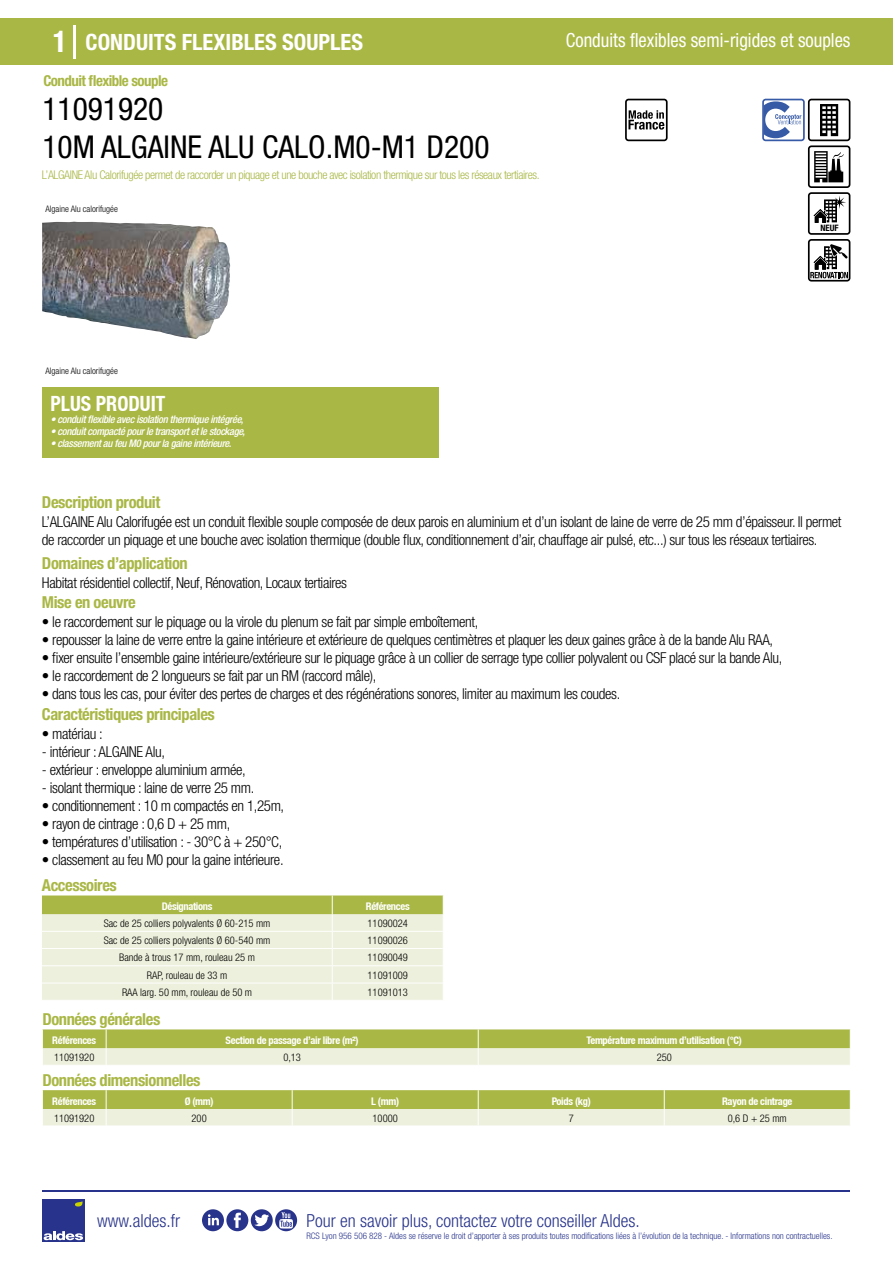
<style>
.page{position:relative;width:893px;height:1263px;background:#fff}
.page>*{position:absolute;margin:0;border:0;box-sizing:border-box;transform-origin:0 0}
.t1{font:condensed 31.5px/37.8px "Helvetica Neue LT Std";color:#000}
.t2{font:700 condensed 22.5px "Helvetica Neue LT Std";color:#fff}
.t3{font:700 condensed 21px "Helvetica Neue";color:#fff;scale:.95 1}
.t4{font:condensed 19.5px "Helvetica Neue LT Std";color:#fff;scale:.95 1}
.t5{font:300 condensed 18px "Helvetica Neue";color:#28348b}
.t6{font:700 condensed 16.5px "Helvetica Neue LT Std";letter-spacing:-.025em;color:#a9b745}
.t7{font:300 condensed 15px/18px "Helvetica Neue LT Std";letter-spacing:-.025em;color:#000}
.t8{font:700 condensed 15px "Helvetica Neue LT Std";letter-spacing:-.035em;color:#a9b745}
.t9{font:300 condensed 12px "Helvetica Neue LT Std";letter-spacing:-.035em;color:#a9b745}
.t10{font:300 condensed 10.5px "Helvetica Neue";color:#000}
.t11{font:700 condensed 10.5px "Helvetica Neue";letter-spacing:-.03em;color:#fff}
.t12{font:italic 500 condensed 10.5px "Helvetica Neue";letter-spacing:-.03em;color:#fff}
.t13{font:300 condensed 9px "Helvetica Neue";color:#28348b}
.t14{font:300 condensed 9px "Helvetica Neue";color:#000}
.t15{font:700 condensed 8.85px "Helvetica Neue";color:#000}
.s1{font-size:30px}
</style>
<div class="page">
<img style="left:42px;top:222px;width:188px;height:117px">
<div style="left:1px;top:18px;width:892px;height:46px;background:#a9b745"></div>
<svg style="left:762px;top:99px;width:88px;height:183px"></svg>
<svg style="left:625px;top:99px;width:43px;height:42px"></svg>
<div style="left:42px;top:387px;width:396px;height:70px;background:#a9b745"></div>
<hr style="left:74px;top:25px;width:2px;height:33px;background:#fff">
<div style="left:42px;top:1199px;width:42px;height:43px;background:#28348b"></div>
<svg style="left:44px;top:1231px;width:39px;height:9px"></svg>
<svg style="left:75px;top:1201px;width:8px;height:5px"></svg>
<hr style="left:42px;top:1190px;width:808px;height:1px;background:#28348b">
<svg style="left:202px;top:1209px;width:95px;height:22px"></svg>
<svg style="left:42px;top:895px;width:402px;height:105px;background:#e1e6c3"></svg>
<svg style="left:42px;top:1029px;width:809px;height:36px;background:#cad28f"></svg>
<svg style="left:42px;top:1090px;width:809px;height:36px;background:#cad28e"></svg>
<h2 class="t2" style="left:53px;top:28px;width:312px"><span class="s1">1</span> CONDUITS FLEXIBLES SOUPLES</h2>
<h3 class="t4" style="left:566px;top:29px;width:301px">Conduits flexibles semi-rigides et souples</h3>
<p class="t8" style="left:43px;top:71px;width:126px">Conduit flexible souple</p>
<h1 class="t1" style="left:42px;top:90px;width:449px">11091920<br>10M ALGAINE ALU CALO.M0-M1 D200</h1>
<p class="t9" style="left:42px;top:167px;width:499px">L’ALGAINE Alu Calorifugée permet de raccorder un piquage et une bouche avec isolation thermique sur tous les réseaux tertiaires.</p>
<p class="t14" style="left:45px;top:204px;width:74px">Algaine Alu calorifugée</p>
<p class="t14" style="left:45px;top:365px;width:74px">Algaine Alu calorifugée</p>
<h3 class="t3" style="left:50px;top:391px;width:122px">PLUS PRODUIT</h3>
<p class="t12" style="left:50px;top:413px;width:194px">• conduit flexible avec isolation thermique intégrée,</p>
<p class="t12" style="left:50px;top:425px;width:196px">• conduit compacté pour le transport et le stockage,</p>
<p class="t12" style="left:50px;top:437px;width:182px">• classement au feu M0 pour la gaine intérieure.</p>
<p class="t6" style="left:42px;top:492px;width:120px">Description produit</p>
<p class="t15" style="left:820px;top:223px;width:20px">NEUF</p>
<p class="t7" style="left:42px;top:513px;width:801px">L’ALGAINE Alu Calorifugée est un conduit flexible souple composée de deux parois en aluminium et d’un isolant de laine de verre de 25 mm d’épaisseur. Il permet de raccorder un piquage et une bouche avec isolation thermique (double flux, conditionnement d’air, chauffage air pulsé, etc...) sur tous les réseaux tertiaires.</p>
<p class="t7" style="left:42px;top:573px;width:307px">Habitat résidentiel collectif, Neuf, Rénovation, Locaux tertiaires</p>
<p class="t7" style="left:42px;top:613px;width:438px">• le raccordement sur le piquage ou la virole du plenum se fait par simple emboîtement,</p>
<p class="t7" style="left:42px;top:631px;width:733px">• repousser la laine de verre entre la gaine intérieure et extérieure de quelques centimètres et plaquer les deux gaines grâce à de la bande Alu RAA,</p>
<p class="t7" style="left:42px;top:649px;width:742px">• fixer ensuite l’ensemble gaine intérieure/extérieure sur le piquage grâce à un collier de serrage type collier polyvalent ou CSF placé sur la bande Alu,</p>
<p class="t7" style="left:42px;top:667px;width:336px">• le raccordement de 2 longueurs se fait par un RM (raccord mâle),</p>
<p class="t7" style="left:42px;top:685px;width:580px">• dans tous les cas, pour éviter des pertes de charges et des régénérations sonores, limiter au maximum les coudes.</p>
<p class="t6" style="left:42px;top:553px;width:147px">Domaines d’application</p>
<p class="t6" style="left:42px;top:592px;width:95px">Mise en oeuvre</p>
<p class="t6" style="left:42px;top:704px;width:174px">Caractéristiques principales</p>
<p class="t7" style="left:42px;top:725px;width:62px">• matériau :</p>
<p class="t7" style="left:42px;top:743px;width:124px">- intérieur : ALGAINE Alu,</p>
<p class="t7" style="left:42px;top:761px;width:205px">- extérieur : enveloppe aluminium armée,</p>
<p class="t7" style="left:42px;top:779px;width:214px">- isolant thermique : laine de verre 25 mm.</p>
<p class="t7" style="left:42px;top:797px;width:244px">• conditionnement : 10 m compactés en 1,25m,</p>
<p class="t7" style="left:42px;top:815px;width:190px">• rayon de cintrage : 0,6 D + 25 mm,</p>
<p class="t7" style="left:42px;top:833px;width:242px">• températures d’utilisation : - 30°C à + 250°C,</p>
<p class="t7" style="left:42px;top:851px;width:243px">• classement au feu M0 pour la gaine intérieure.</p>
<p class="t6" style="left:42px;top:875px;width:76px">Accessoires</p>
<p class="t11" style="left:162px;top:900px;width:52px">Désignations</p>
<p class="t11" style="left:366px;top:900px;width:45px">Références</p>
<p class="t10" style="left:104px;top:917px;width:168px">Sac de 25 colliers polyvalents Ø 60-215 mm</p>
<p class="t10" style="left:368px;top:917px;width:42px">11090024</p>
<p class="t10" style="left:104px;top:934px;width:168px">Sac de 25 colliers polyvalents Ø 60-540 mm</p>
<p class="t10" style="left:368px;top:934px;width:42px">11090026</p>
<p class="t10" style="left:119px;top:952px;width:137px">Bande à trous 17 mm, rouleau 25 m</p>
<p class="t10" style="left:368px;top:952px;width:42px">11090049</p>
<p class="t10" style="left:147px;top:969px;width:82px">RAP, rouleau de 33 m</p>
<p class="t10" style="left:368px;top:969px;width:42px">11091009</p>
<p class="t10" style="left:122px;top:986px;width:132px">RAA larg. 50 mm, rouleau de 50 m</p>
<p class="t10" style="left:368px;top:986px;width:42px">11091013</p>
<p class="t6" style="left:42px;top:1009px;width:119px">Données générales</p>
<p class="t11" style="left:52px;top:1034px;width:45px">Références</p>
<p class="t11" style="left:226px;top:1034px;width:135px">Section de passage d’air libre (m²)</p>
<p class="t11" style="left:586px;top:1034px;width:157px">Température maximum d’utilisation (°C)</p>
<p class="t10" style="left:54px;top:1051px;width:42px">11091920</p>
<p class="t10" style="left:283px;top:1051px;width:19px">0,13</p>
<p class="t10" style="left:657px;top:1051px;width:17px">250</p>
<p class="t6" style="left:42px;top:1070px;width:160px">Données dimensionnelles</p>
<p class="t11" style="left:52px;top:1094px;width:45px">Références</p>
<p class="t11" style="left:185px;top:1094px;width:30px">Ø (mm)</p>
<p class="t11" style="left:371px;top:1094px;width:29px">L (mm)</p>
<p class="t11" style="left:552px;top:1094px;width:41px">Poids (kg)</p>
<p class="t11" style="left:722px;top:1094px;width:72px">Rayon de cintrage</p>
<p class="t10" style="left:54px;top:1112px;width:42px">11091920</p>
<p class="t10" style="left:192px;top:1112px;width:17px">200</p>
<p class="t10" style="left:373px;top:1112px;width:27px">10000</p>
<p class="t10" style="left:569px;top:1112px;width:7px">7</p>
<p class="t10" style="left:728px;top:1112px;width:61px">0,6 D + 25 mm</p>
<p class="t5" style="left:97px;top:1211px;width:84px">www.aldes.fr</p>
<p class="t5" style="left:306px;top:1211px;width:335px">Pour en savoir plus, contactez votre conseiller Aldes.</p>
<p class="t13" style="left:306px;top:1230px;width:528px">RCS Lyon 956 506 828 - Aldes se réserve le droit d’apporter à ses produits toutes modifications liées à l’évolution de la technique. - Informations non contractuelles.</p>
</div>
